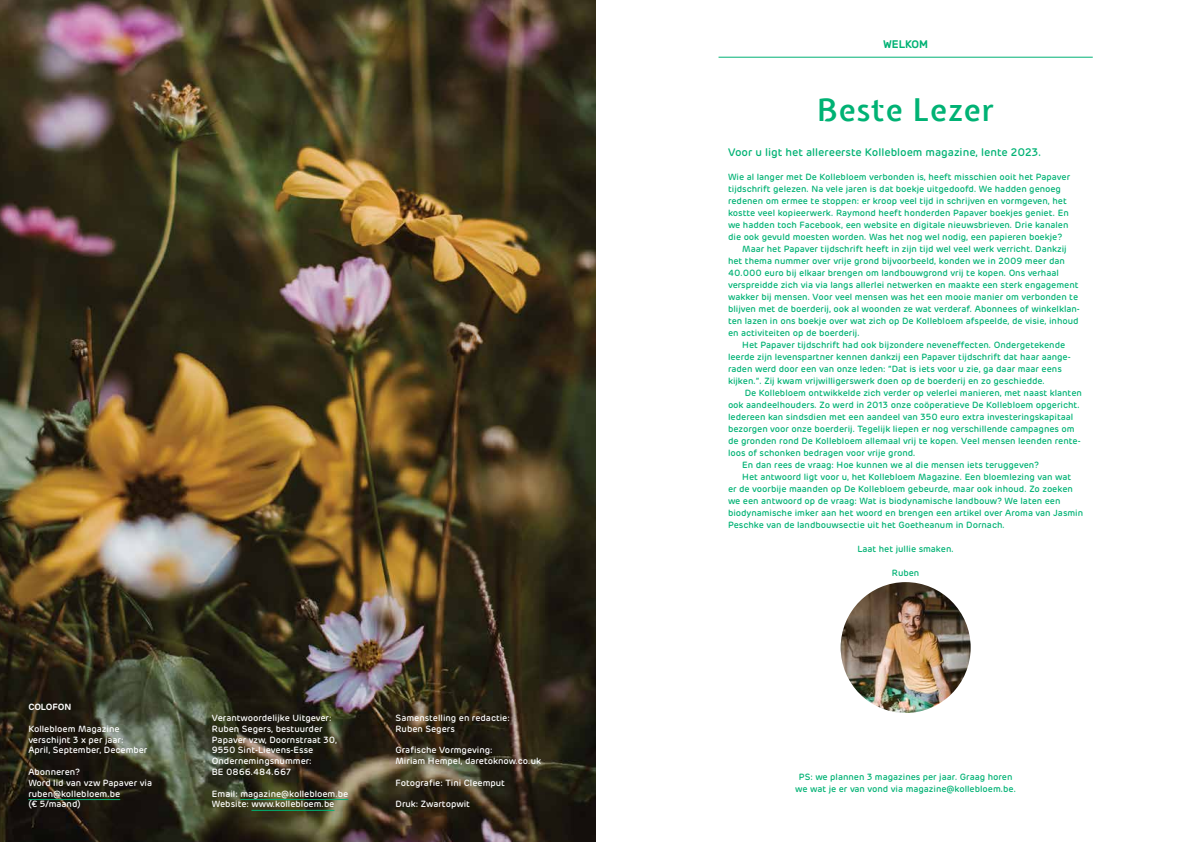
<style>
.page{position:relative;width:1191px;height:842px;background:#fff}
.page>*{position:absolute;margin:0;border:0;box-sizing:border-box;transform-origin:0 0}
.t1{font:600 31px "Expletus Sans";letter-spacing:.03em;color:#00b274}
.t2{font:500 11px "Rubrik";color:#00b274}
.t3{font:500 11px "Rubik";color:#00b274}
.t4{font:500 9px/12px "Rubrik";color:#00b274;text-align:center}
.t5{font:500 9px/10.8px "Rubrik";color:#fff}
.t6{font:600 9px "Rubrik";color:#fff}
</style>
<div class="page">
<img style="left:0;top:0;width:595px;height:842px">
<hr style="left:28px;top:799px;width:92px;height:1px;background:#00b274">
<hr style="left:240px;top:799px;width:108px;height:1px;background:#00b274">
<hr style="left:251px;top:810px;width:83px;height:1px;background:#00b274">
<hr style="left:718px;top:57px;width:374px;height:1px;background:#00b274">
<img style="left:840px;top:582px;width:130px;height:131px">
<p class="t6" style="left:28px;top:701px;width:45px">COLOFON</p>
<p class="t5" style="left:28px;top:723px;width:121px">Kollebloem Magazine verschijnt 3 x per jaar:<br>April, September, December</p>
<p class="t5" style="left:28px;top:766px;width:125px">Abonneren?<br>Word lid van vzw Papaver via ruben@kollebloem.be<br>(€ 5/maand)</p>
<p class="t5" style="left:212px;top:712px;width:127px">Verantwoordelijke Uitgever:<br>Ruben Segers, bestuurder<br>Papaver vzw, Doornstraat 30,<br>9550 Sint-Lievens-Esse<br>Ondernemingsnummer:<br>BE 0866.484.667</p>
<p class="t5" style="left:212px;top:788px;width:138px">Email: magazine@kollebloem.be<br>Website: www.kollebloem.be</p>
<p class="t5" style="left:395px;top:712px;width:116px">Samenstelling en redactie:<br>Ruben Segers</p>
<p class="t5" style="left:395px;top:745px;width:147px">Grafische Vormgeving:<br>Miriam Hempel, daretoknow.co.uk</p>
<p class="t5" style="left:395px;top:777px;width:111px">Fotografie: Tini Cleemput</p>
<p class="t5" style="left:395px;top:799px;width:76px">Druk: Zwartopwit</p>
<p class="t3" style="left:883px;top:38px;width:47px">WELKOM</p>
<h1 class="t1" style="left:817px;top:93px;width:178px">Beste Lezer</h1>
<p class="t2" style="left:728px;top:145px;width:315px">Voor u ligt het allereerste Kollebloem magazine, lente 2023.</p>
<p class="t4" style="left:728px;top:171px;width:344px">Wie al langer met De Kollebloem verbonden is, heeft misschien ooit het Papaver</p>
<p class="t4" style="left:728px;top:183px;width:334px">tijdschrift gelezen. Na vele jaren is dat boekje uitgedoofd. We hadden genoeg</p>
<p class="t4" style="left:728px;top:195px;width:340px">redenen om ermee te stoppen: er kroop veel tijd in schrijven en vormgeven, het</p>
<p class="t4" style="left:728px;top:207px;width:342px">kostte veel kopieerwerk. Raymond heeft honderden Papaver boekjes geniet. En</p>
<p class="t4" style="left:728px;top:219px;width:342px">we hadden toch Facebook, een website en digitale nieuwsbrieven. Drie kanalen</p>
<p class="t4" style="left:728px;top:231px;width:336px">die ook gevuld moesten worden. Was het nog wel nodig, een papieren boekje?</p>
<p class="t4" style="left:742px;top:243px;width:326px">Maar het Papaver tijdschrift heeft in zijn tijd wel veel werk verricht. Dankzij</p>
<p class="t4" style="left:728px;top:255px;width:338px">het thema nummer over vrije grond bijvoorbeeld, konden we in 2009 meer dan</p>
<p class="t4" style="left:728px;top:267px;width:332px">40.000 euro bij elkaar brengen om landbouwgrond vrij te kopen. Ons verhaal</p>
<p class="t4" style="left:728px;top:279px;width:352px">verspreidde zich via via langs allerlei netwerken en maakte een sterk engagement</p>
<p class="t4" style="left:728px;top:291px;width:351px">wakker bij mensen. Voor veel mensen was het een mooie manier om verbonden te</p>
<p class="t4" style="left:728px;top:303px;width:353px">blijven met de boerderij, ook al woonden ze wat verderaf. Abonnees of winkelklan-</p>
<p class="t4" style="left:728px;top:315px;width:352px">ten lazen in ons boekje over wat zich op De Kollebloem afspeelde, de visie, inhoud</p>
<p class="t4" style="left:728px;top:327px;width:133px">en activiteiten op de boerderij.</p>
<p class="t4" style="left:742px;top:339px;width:324px">Het Papaver tijdschrift had ook bijzondere neveneffecten. Ondergetekende</p>
<p class="t4" style="left:728px;top:351px;width:344px">leerde zijn levenspartner kennen dankzij een Papaver tijdschrift dat haar aange-</p>
<p class="t4" style="left:728px;top:363px;width:335px">raden werd door een van onze leden: “Dat is iets voor u zie, ga daar maar eens</p>
<p class="t4" style="left:728px;top:375px;width:318px">kijken.”. Zij kwam vrijwilligerswerk doen op de boerderij en zo geschiedde.</p>
<p class="t4" style="left:744px;top:387px;width:339px">De Kollebloem ontwikkelde zich verder op velerlei manieren, met naast klanten</p>
<p class="t4" style="left:728px;top:399px;width:353px">ook aandeelhouders. Zo werd in 2013 onze coöperatieve De Kollebloem opgericht.</p>
<p class="t4" style="left:728px;top:411px;width:347px">Iedereen kan sindsdien met een aandeel van 350 euro extra investeringskapitaal</p>
<p class="t4" style="left:728px;top:423px;width:348px">bezorgen voor onze boerderij. Tegelijk liepen er nog verschillende campagnes om</p>
<p class="t4" style="left:728px;top:435px;width:354px">de gronden rond De Kollebloem allemaal vrij te kopen. Veel mensen leenden rente-</p>
<p class="t4" style="left:728px;top:447px;width:189px">loos of schonken bedragen voor vrije grond.</p>
<p class="t4" style="left:742px;top:459px;width:298px">En dan rees de vraag: Hoe kunnen we al die mensen iets teruggeven?</p>
<p class="t4" style="left:742px;top:471px;width:330px">Het antwoord ligt voor u, het Kollebloem Magazine. Een bloemlezing van wat</p>
<p class="t4" style="left:728px;top:483px;width:346px">er de voorbije maanden op De Kollebloem gebeurde, maar ook inhoud. Zo zoeken</p>
<p class="t4" style="left:728px;top:495px;width:334px">we een antwoord op de vraag: Wat is biodynamische landbouw? We laten een</p>
<p class="t4" style="left:728px;top:507px;width:357px">biodynamische imker aan het woord en brengen een artikel over Aroma van Jasmin</p>
<p class="t4" style="left:728px;top:519px;width:278px">Peschke van de landbouwsectie uit het Goetheanum in Dornach.</p>
<p class="t4" style="left:857px;top:543px;width:98px">Laat het jullie smaken.</p>
<p class="t4" style="left:892px;top:567px;width:29px">Ruben</p>
<p class="t4" style="left:795px;top:771px;width:222px">PS: we plannen 3 magazines per jaar. Graag horen we wat je er van vond via magazine@kollebloem.be.</p>
</div>
